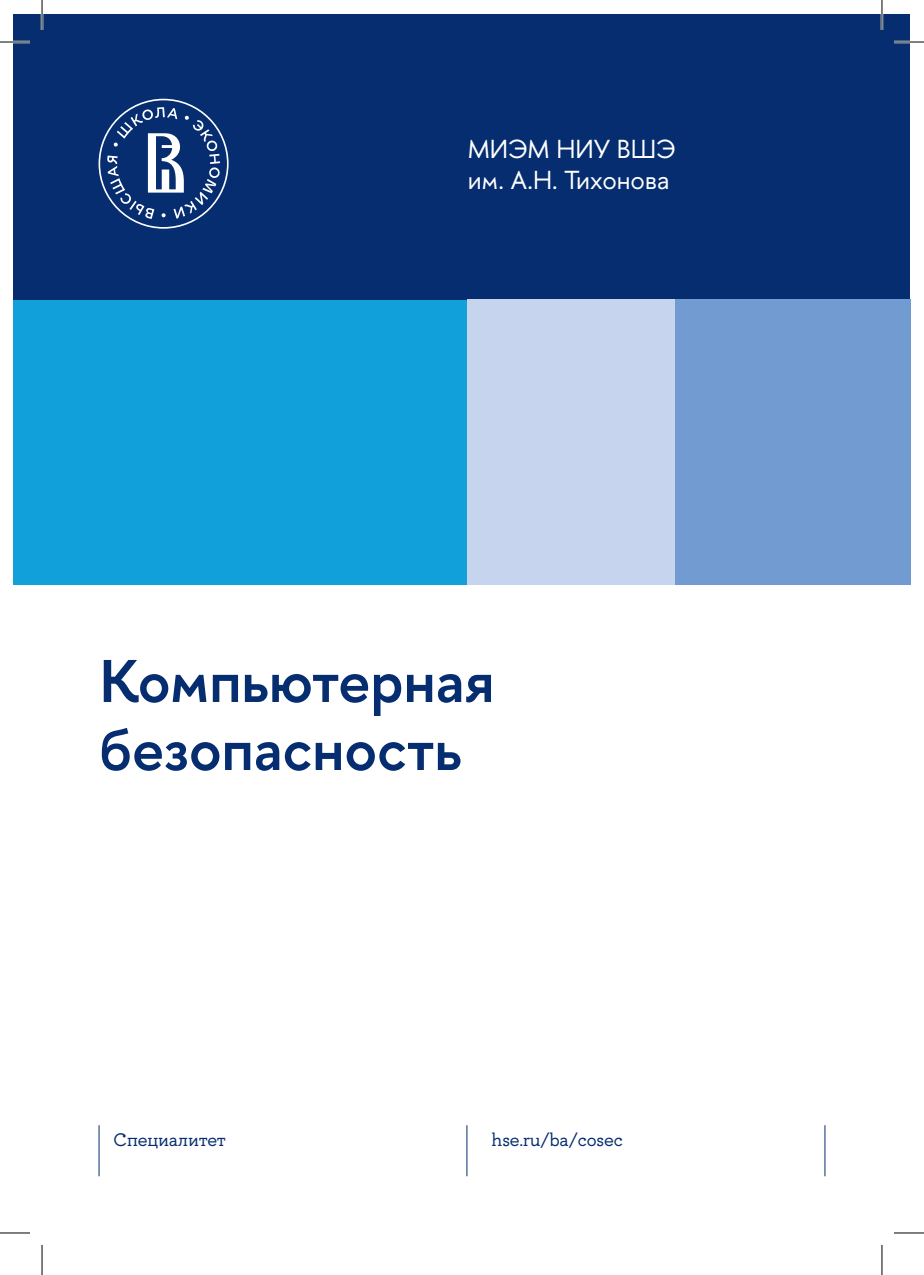
<style>
.page{position:relative;width:924px;height:1275px;background:#fff}
.page>*{position:absolute;margin:0;border:0;box-sizing:border-box;transform-origin:0 0}
.t1{font:600 60px/68px "HSE Sans";color:#052d6f}
.t2{font:26px/31.2px "HSE Sans";color:#fff}
.t3{font:18px "HSE Slab";color:#052d6f}
</style>
<div class="page">
<div style="left:14px;top:299px;width:453px;height:286px;background:#12a0db"></div>
<div style="left:14px;top:14px;width:895px;height:285px;background:#052d6f"></div>
<div style="left:467px;top:299px;width:207px;height:286px;background:#c6d5ed"></div>
<div style="left:674px;top:299px;width:235px;height:286px;background:#729cd1"></div>
<hr style="left:824px;top:1125px;width:1px;height:51px;background:#052d6f">
<svg style="left:98px;top:99px;width:130px;height:130px"></svg>
<hr style="left:98px;top:1125px;width:1px;height:51px;background:#052d6f">
<hr style="left:466px;top:1125px;width:1px;height:51px;background:#052d6f">
<hr style="left:0;top:41px;width:30px;height:2px;background:#fff">
<hr style="left:893px;top:41px;width:30px;height:2px;background:#fff">
<hr style="left:41px;top:0;width:2px;height:30px;background:#fff">
<hr style="left:880px;top:0;width:2px;height:30px;background:#fff">
<hr style="left:0;top:42px;width:30px;height:1px;background:#000">
<hr style="left:893px;top:42px;width:30px;height:1px;background:#000">
<hr style="left:0;top:1232px;width:30px;height:1px;background:#000">
<hr style="left:893px;top:1232px;width:30px;height:1px;background:#000">
<hr style="left:42px;top:0;width:1px;height:30px;background:#000">
<hr style="left:42px;top:1245px;width:1px;height:30px;background:#000">
<hr style="left:881px;top:0;width:1px;height:30px;background:#000">
<hr style="left:881px;top:1245px;width:1px;height:30px;background:#000">
<p class="t2" style="left:467px;top:134px;width:210px">МИЭМ НИУ ВШЭ им. А.Н. Тихонова</p>
<p class="t1" style="left:99px;top:647px;width:396px">Компьютерная безопасность</p>
<p class="t3" style="left:113px;top:1128px;width:114px">Специалитет</p>
<p class="t3" style="left:491px;top:1128px;width:133px">hse.ru/ba/cosec</p>
</div>
